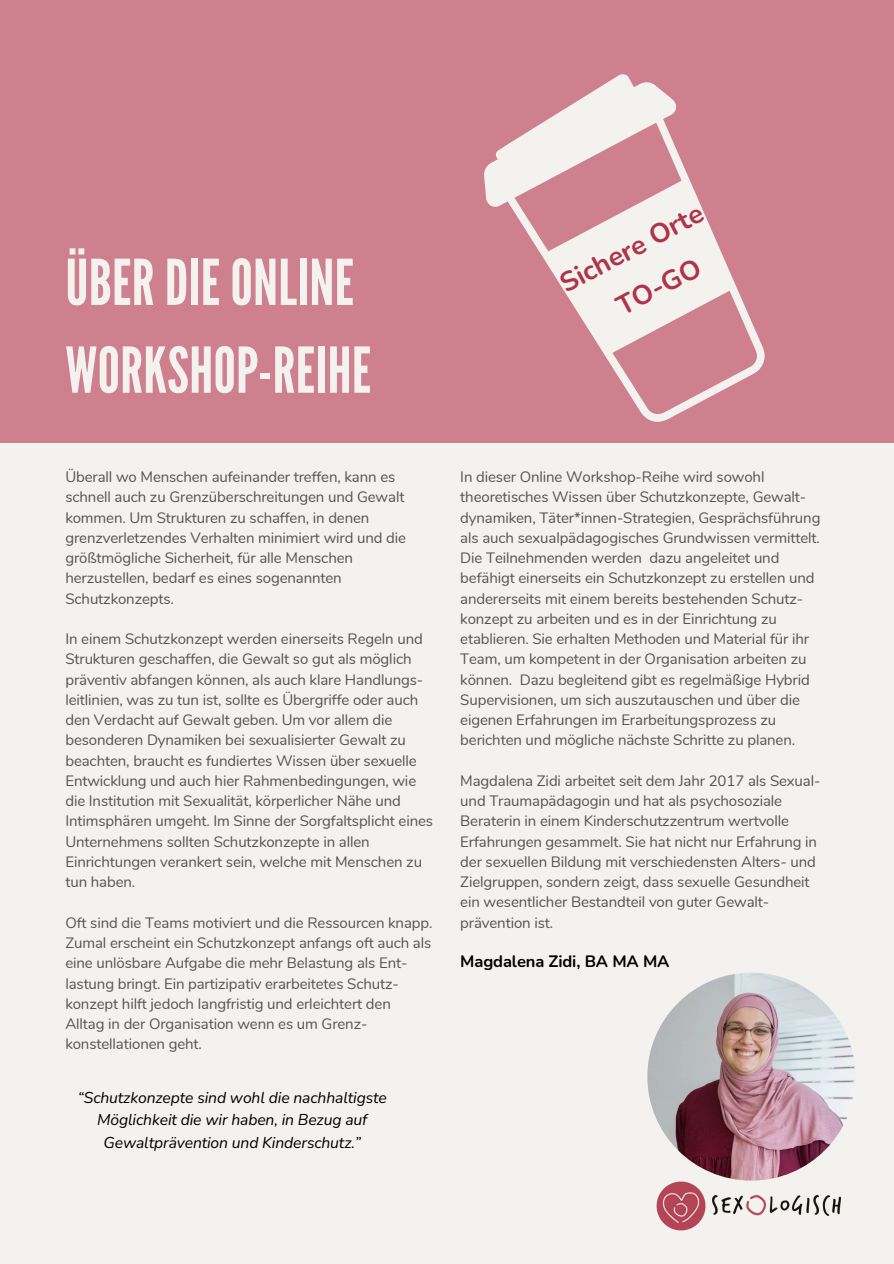
<style>
.page{position:relative;width:894px;height:1264px;background:#fff}
.page>*{position:absolute;margin:0;border:0;box-sizing:border-box;transform-origin:0 0}
.t1{font:63px/87.8px "League Gothic";letter-spacing:.005em;color:#f4f2ee}
.t2{font:700 27.3px "Nunito";color:#b03349}
.t3{font:700 16.5px "Nunito";letter-spacing:-.01em;color:#000}
.t4{font:italic 15.6px/22.5px "Nunito";letter-spacing:-.01em;color:#000;text-align:center}
.t5{font:15px/20.2px "Nunito";letter-spacing:-.01em;color:#555454}
.t6{font:15px/20.2px "Nunito";letter-spacing:-.01em;color:#545454}
.s1{color:#555454}
</style>
<div class="page">
<div style="left:0;top:0;width:893px;height:1263px;background:#f4f2ee"></div>
<div style="left:0;top:0;width:893px;height:442px;background:#ce808f"></div>
<img style="left:647px;top:972px;width:208px;height:208px;border-radius:50%">
<img style="left:712px;top:1195px;width:128px;height:20px">
<img style="left:656px;top:1181px;width:50px;height:50px">
<svg style="left:484px;top:74px;width:281px;height:348px"></svg>
<h3 class="t1" style="left:65px;top:240px;width:307px">ÜBER DIE ONLINE<br>WORKSHOP-REIHE</h3>
<p class="t2" style="left:553px;top:269px;width:159px;rotate:-28deg">Sichere Orte</p>
<p class="t2" style="left:609px;top:292px;width:93px;rotate:-28deg">TO-GO</p>
<p class="t5" style="left:65px;top:467px;width:342px">Überall wo Menschen aufeinander treffen, kann es schnell auch zu Grenzüberschreitungen und Gewalt kommen. Um Strukturen zu schaffen, in denen grenzverletzendes Verhalten minimiert wird und die größtmögliche Sicherheit, für alle Menschen herzustellen, bedarf es eines sogenannten Schutzkonzepts.</p>
<p class="t5" style="left:65px;top:629px;width:369px">In einem Schutzkonzept werden einerseits Regeln und Strukturen geschaffen, die Gewalt so gut als möglich präventiv abfangen können, als auch klare Handlungs&shy;leitlinien, was zu tun ist, sollte es Übergriffe oder auch den Verdacht auf Gewalt geben. Um vor allem die besonderen Dynamiken bei sexualisierter Gewalt zu beachten, braucht es fundiertes Wissen über sexuelle Entwicklung und auch hier Rahmenbedingungen, wie die Institution mit Sexualität, körperlicher Nähe und Intimsphären umgeht. Im Sinne der Sorgfaltsplicht eines Unternehmens sollten Schutzkonzepte in allen Einrichtungen verankert sein, welche mit Menschen zu tun haben.</p>
<p class="t5" style="left:65px;top:912px;width:368px">Oft sind die Teams motiviert und die Ressourcen knapp.<br>Zumal erscheint ein Schutzkonzept anfangs oft auch als eine unlösbare Aufgabe die mehr Belastung als Ent&shy;lastung bringt. Ein partizipativ erarbeitetes Schutz&shy;konzept hilft jedoch langfristig und erleichtert den Alltag in der Organisation wenn es um Grenz&shy;konstellationen geht.</p>
<p class="t4" style="left:78px;top:1086px;width:310px">“Schutzkonzepte sind wohl die nachhaltigste<br>Möglichkeit die wir haben, in Bezug auf<br>Gewaltprävention und Kinderschutz.”</p>
<h1 class="t6" style="left:460px;top:467px;width:361px"><span class="s1">In dieser Online Workshop-Reihe wird sowohl theoretisches Wissen über Sc</span>hutzkonzepte, Gewalt&shy;dynamiken, Täter*innen-Strategien, Gesprächsführung als auch sexualpädagogisches Grundwissen vermittelt.<br>Die Teilnehmenden werden dazu angeleitet und befähigt einerseits ein Schutzkonzept zu erstellen und andererseits mit einem bereits bestehenden Schutz&shy;konzept zu arbeiten und es in der Einrichtung zu etablieren. Sie erhalten Methoden und Material für ihr Team, um kompetent in der Organisation arbeiten zu können. Dazu begleitend gibt es regelmäßige Hybrid Supervisionen, um sich auszutauschen und über die eigenen Erfahrungen im Erarbeitu<span class="s1">ngsprozess zu berichten und mögliche nächste Schritte zu planen.</span></h1>
<p class="t5" style="left:460px;top:770px;width:361px">Magdalena Zidi arbeitet seit dem Jahr 2017 als Sexual&shy;und Traumapädagogin und hat als psychosoziale Beraterin in einem Kinderschutzzentrum wertvolle Erfahrungen gesammelt. Sie hat nicht nur Erfahrung in der sexuellen Bildung mit verschiedensten Alters- und Zielgruppen, sondern zeigt, dass sexuelle Gesundheit ein wesentlicher Bestandteil von guter Gewalt&shy;prävention ist.</p>
<h2 class="t3" style="left:460px;top:950px;width:211px">Magdalena Zidi, BA MA MA</h2>
</div>
